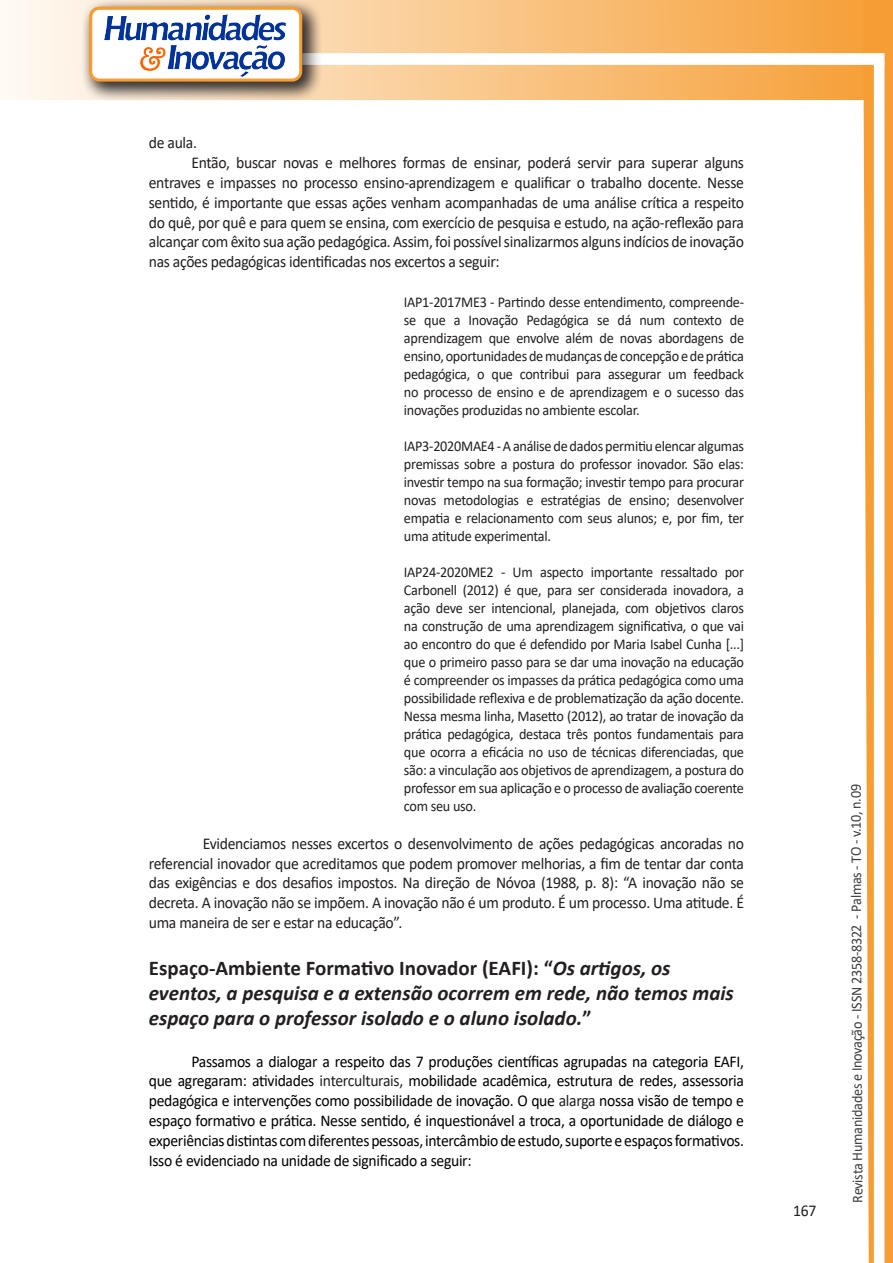
<style>
.page{position:relative;width:893px;height:1263px;background:#fff}
.page>*{position:absolute;margin:0;border:0;box-sizing:border-box;transform-origin:0 0}
.Titulo_2{font:italic 700 21px/25.2px "Calibri";color:#231f20}
.texto{font:16.5px/19.8px "Calibri";letter-spacing:-.02em;color:#231f20;text-align:justify;scale:.95 1}
.texto-2{font:16.5px/19.8px "Calibri";letter-spacing:-.02em;color:#000;text-align:justify;scale:.95 1}
.citacao{font:15px/18px "Calibri";letter-spacing:-.02em;color:#231f20;text-align:justify;scale:.95 1}
.t1{font:15px "Calibri";letter-spacing:-.025em;color:#3e3e3f;scale:.95 1}
.s1{font-style:normal}
.s2{color:#231f20}
</style>
<div class="page">
<svg style="left:5px;top:0;width:858px;height:100px;background:#f9c484"></svg>
<div style="left:302px;top:53px;width:582px;height:12px;background:#fff;border:2px solid #fff"></div>
<svg style="left:863px;top:0;width:30px;height:1263px"></svg>
<div style="left:81px;top:0;width:241px;height:102px;background:#231f20;opacity:.75"></div>
<div style="left:91px;top:8px;width:210px;height:72px;background:#fff;border-radius:9px"></div>
<img style="left:104px;top:14px;width:181px;height:62px">
<div style="left:89px;top:7px;width:213px;height:75px;border:3px solid #f69e34;border-radius:9px"></div>
<p class="texto" style="left:149px;top:133px;width:52px">de aula.</p>
<p class="texto" style="left:149px;top:152px;width:628px;text-indent:43px">Então, buscar novas e melhores formas de ensinar, poderá servir para superar alguns entraves e impasses no processo ensino-aprendizagem e qualificar o trabalho docente. Nesse sentido, é importante que essas ações venham acompanhadas de uma análise crítica a respeito do quê, por quê e para quem se ensina, com exercício de pesquisa e estudo, na ação-reflexão para alcançar com êxito sua ação pedagógica. Assim, foi possível sinalizarmos alguns indícios de inovação nas ações pedagógicas identificadas nos excertos a seguir:</p>
<p class="citacao" style="left:404px;top:292px;width:360px">IAP1-2017ME3 - Partindo desse entendimento, compreende&shy;se que a Inovação Pedagógica se dá num contexto de aprendizagem que envolve além de novas abordagens de ensino, oportunidades de mudanças de concepção e de prática pedagógica, o que contribui para assegurar um feedback no processo de ensino e de aprendizagem e o sucesso das inovações produzidas no ambiente escolar.</p>
<p class="citacao" style="left:404px;top:436px;width:360px">IAP3-2020MAE4 - A análise de dados permitiu elencar algumas premissas sobre a postura do professor inovador. São elas: investir tempo na sua formação; investir tempo para procurar novas metodologias e estratégias de ensino; desenvolver empatia e relacionamento com seus alunos; e, por fim, ter uma atitude experimental.</p>
<p class="citacao" style="left:404px;top:562px;width:360px">IAP24-2020ME2 - Um aspecto importante ressaltado por Carbonell (2012) é que, para ser considerada inovadora, a ação deve ser intencional, planejada, com objetivos claros na construção de uma aprendizagem significativa, o que vai ao encontro do que é defendido por Maria Isabel Cunha [...] que o primeiro passo para se dar uma inovação na educação é compreender os impasses da prática pedagógica como uma possibilidade reflexiva e de problematização da ação docente.<br>Nessa mesma linha, Masetto (2012), ao tratar de inovação da prática pedagógica, destaca três pontos fundamentais para que ocorra a eficácia no uso de técnicas diferenciadas, que são: a vinculação aos objetivos de aprendizagem, a postura do professor em sua aplicação e o processo de avaliação coerente com seu uso.</p>
<p class="texto" style="left:149px;top:833px;width:628px;text-indent:54px">Evidenciamos nesses excertos o desenvolvimento de ações pedagógicas ancoradas no referencial inovador que acreditamos que podem promover melhorias, a fim de tentar dar conta das exigências e dos desafios impostos. Na direção de Nóvoa (1988, p. 8): “A inovação não se decreta. A inovação não se impõem. A inovação não é um produto. É um processo. Uma atitude. É uma maneira de ser e estar na educação”.</p>
<p class="Titulo_2" style="left:149px;top:954px;width:587px"><span class="s1">Espaço-Ambiente Formativo Inovador (EAFI): “</span>Os artigos, os eventos, a pesquisa e a extensão ocorrem em rede, não temos mais espaço para o professor isolado e o aluno isolado.<span class="s1">”</span></p>
<p class="texto-2" style="left:149px;top:1051px;width:628px;text-indent:43px">Passamos a dialogar a respeito das 7 produções científicas agrupadas na categoria EAFI, que agregaram: atividades <span class="s2">interculturais,</span> mobilidade acadêmica, estrutura de redes, assessoria pedagógica e intervenções como possibilidade de inovação. O que <span class="s2">alarga</span> nossa visão de tempo e espaço formativo e prática. Nesse sentido, é inquestionável a troca, a oportunidade de diálogo e experiências distintas com diferentes pessoas, intercâmbio de estudo, suporte e espaços formativos.<br>Isso é evidenciado na unidade de significado a seguir:</p>
<p class="texto" style="left:793px;top:1200px;width:26px">167</p>
<p class="t1" style="left:846px;top:1203px;width:442px;rotate:-90deg">Revista Humanidades e Inovação - ISSN 2358-8322 - Palmas - TO - v.10, n.09</p>
</div>
